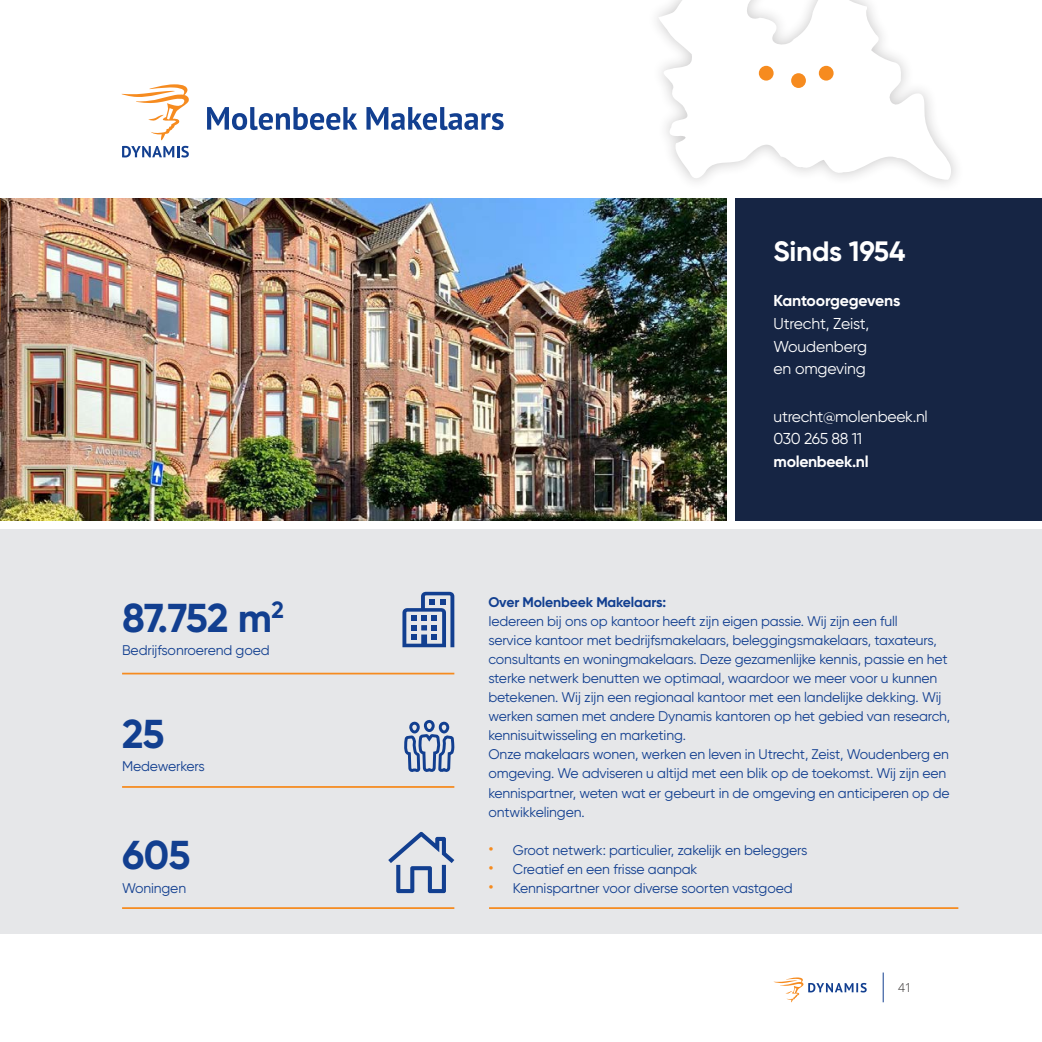
<style>
.page{position:relative;width:1042px;height:1042px;background:#fff}
.page>*{position:absolute;margin:0;border:0;box-sizing:border-box;transform-origin:0 0}
.t1{font:700 40.25px "Gilroy";letter-spacing:-.02em;color:#123f90}
.t2{font:700 28px "Gilroy";letter-spacing:-.01em;color:#fff}
.t3{font:15.75px/22.8px "Gilroy";letter-spacing:-.02em;color:#fff}
.t4{font:700 15.75px "Gilroy";letter-spacing:-.02em;color:#fff}
.t5{font:14px/19.1px "Gilroy";letter-spacing:-.01em;color:#123f90}
.t6{font:700 14px "Gilroy";letter-spacing:-.01em;color:#123f90}
.t7{font:300 12.25px "Open Sans";color:#231f20}
.s1{font-size:17.5px;color:#f68b1f}
</style>
<div class="page">
<svg style="left:773px;top:977px;width:93px;height:25px"></svg>
<hr style="left:883px;top:972px;width:1px;height:30px;background:#123f90">
<div style="left:735px;top:198px;width:307px;height:323px;background:#162544"></div>
<img style="left:0;top:198px;width:727px;height:323px">
<svg style="left:657px;top:0;width:295px;height:183px"></svg>
<div style="left:759px;top:66px;width:14px;height:15px;background:#f68b1f;border-radius:50%"></div>
<div style="left:0;top:529px;width:1042px;height:404px;background:#e6e7e9"></div>
<div style="left:819px;top:66px;width:14px;height:15px;background:#f68b1f;border-radius:50%"></div>
<div style="left:791px;top:73px;width:15px;height:15px;background:#f68b1f;border-radius:50%"></div>
<hr style="left:489px;top:907px;width:469px;height:2px;background:#f68b1f">
<hr style="left:122px;top:786px;width:332px;height:2px;background:#f68b1f">
<hr style="left:122px;top:673px;width:332px;height:1px;background:#f68b1f">
<hr style="left:122px;top:907px;width:332px;height:2px;background:#f68b1f">
<svg style="left:388px;top:509px;width:68px;height:425px"></svg>
<svg style="left:122px;top:84px;width:67px;height:56px"></svg>
<svg style="left:122px;top:146px;width:67px;height:12px"></svg>
<svg style="left:207px;top:107px;width:150px;height:23px"></svg>
<svg style="left:366px;top:107px;width:137px;height:23px"></svg>
<p class="t1" style="left:122px;top:592px;width:163px">87.752 m<sup>2</sup></p>
<p class="t5" style="left:122px;top:640px;width:149px">Bedrijfsonroerend goed</p>
<p class="t1" style="left:122px;top:708px;width:44px">25</p>
<p class="t5" style="left:122px;top:756px;width:84px">Medewerkers</p>
<p class="t1" style="left:122px;top:830px;width:70px">605</p>
<p class="t5" style="left:122px;top:878px;width:66px">Woningen</p>
<p class="t2" style="left:773px;top:233px;width:133px">Sinds 1954</p>
<p class="t4" style="left:773px;top:291px;width:128px">Kantoorgegevens</p>
<p class="t3" style="left:773px;top:312px;width:97px">Utrecht, Zeist,<br>Woudenberg en omgeving</p>
<p class="t3" style="left:773px;top:404px;width:156px">utrecht@molenbeek.nl</p>
<p class="t3" style="left:773px;top:427px;width:90px">030 265 88 11</p>
<p class="t4" style="left:773px;top:452px;width:97px">molenbeek.nl</p>
<p class="t6" style="left:488px;top:593px;width:179px">Over Molenbeek Makelaars:</p>
<p class="t5" style="left:488px;top:611px;width:463px">Iedereen bij ons op kantoor heeft zijn eigen passie. Wij zijn een full<br>service kantoor met bedrijfsmakelaars, beleggingsmakelaars, taxateurs, consultants en woningmakelaars. Deze gezamenlijke kennis, passie en het sterke netwerk benutten we optimaal, waardoor we meer voor u kunnen betekenen. Wij zijn een regionaal kantoor met een landelijke dekking. Wij werken samen met andere Dynamis kantoren op het gebied van research, kennisuitwisseling en marketing.</p>
<p class="t5" style="left:488px;top:745px;width:463px">Onze makelaars wonen, werken en leven in Utrecht, Zeist, Woudenberg en omgeving. We adviseren u altijd met een blik op de toekomst. Wij zijn een kennispartner, weten wat er gebeurt in de omgeving en anticiperen op de ontwikkelingen.</p>
<p class="t5" style="left:488px;top:840px;width:321px"><span class="s1">•</span> Groot netwerk: particulier, zakelijk en beleggers</p>
<p class="t5" style="left:488px;top:859px;width:211px"><span class="s1">•</span> Creatief en een frisse aanpak</p>
<p class="t5" style="left:488px;top:878px;width:306px"><span class="s1">•</span> Kennispartner voor diverse soorten vastgoed</p>
<p class="t7" style="left:898px;top:979px;width:15px">41</p>
</div>
